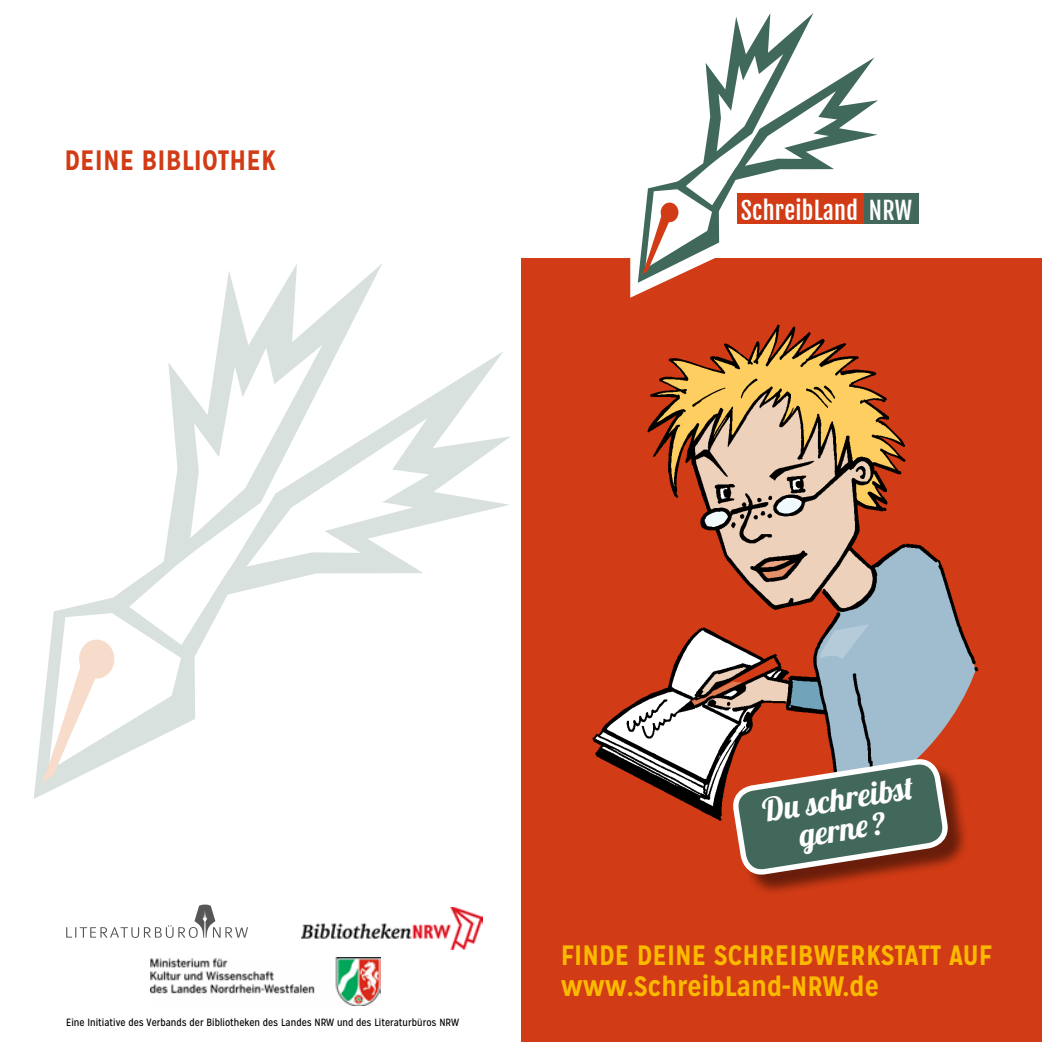
<style>
.page{position:relative;width:1042px;height:1042px;background:#fff}
.page>*{position:absolute;margin:0;border:0;box-sizing:border-box;transform-origin:0 0}
.t1{font:32.38px/30.3px "Lobster 1.4";color:#fff;text-align:center}
.t2{font:700 28px/31.5px "Mission Gothic";color:#fbba00}
.t3{font:700 28px "Mission Gothic";color:#d13b15}
.t4{font:23.97px "Fjalla One";letter-spacing:.01em;color:#fff}
.t5{font:10.5px "Mission Gothic";color:#000}
</style>
<div class="page">
<div style="left:521px;top:258px;width:521px;height:784px;background:#d13b15"></div>
<svg style="left:66px;top:904px;width:182px;height:34px"></svg>
<img style="left:301px;top:908px;width:182px;height:41px">
<img style="left:576px;top:321px;width:437px;height:521px">
<svg style="left:651px;top:330px;width:251px;height:179px;background:#bf7f4e"></svg>
<svg style="left:756px;top:557px;width:45px;height:23px"></svg>
<svg style="left:702px;top:509px;width:27px;height:19px"></svg>
<svg style="left:775px;top:497px;width:27px;height:18px"></svg>
<div style="left:864px;top:193px;width:55px;height:31px;background:#41685b"></div>
<svg style="left:638px;top:13px;width:240px;height:270px"></svg>
<div style="left:736px;top:762px;width:233px;height:134px;background:#000;opacity:.5"></div>
<svg style="left:595px;top:624px;width:352px;height:300px;background:#a66a59"></svg>
<svg style="left:34px;top:564px;width:191px;height:235px"></svg>
<svg style="left:161px;top:264px;width:221px;height:313px"></svg>
<svg style="left:210px;top:351px;width:300px;height:248px"></svg>
<img style="left:150px;top:958px;width:230px;height:47px">
<h2 class="t3" style="left:64px;top:142px;width:213px">DEINE BIBLIOTHEK</h2>
<h3 class="t4" style="left:741px;top:196px;width:173px">SchreibLand NRW</h3>
<p class="t5" style="left:66px;top:1016px;width:394px">Eine Initiative des Verbands der Bibliotheken des Landes NRW und des Literaturbüros NRW</p>
<h1 class="t1" style="left:760px;top:795px;width:154px;rotate:-9deg">Du schreibs t gerne ?</h1>
<h2 class="t2" style="left:561px;top:939px;width:430px">FINDE DEINE SCHREIBWERKSTATT AUF<br>WWW.SCHREIBLAND-NRW.DE</h2>
</div>
